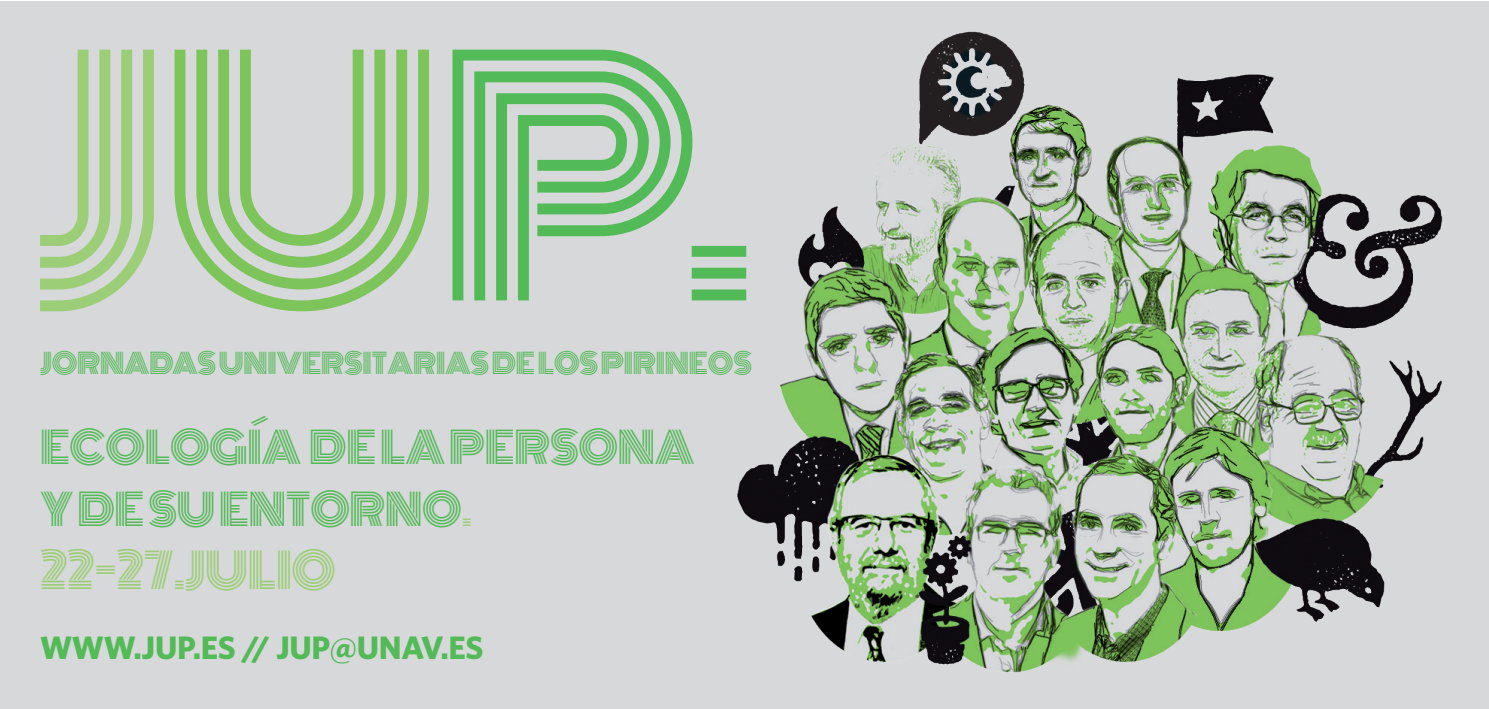
<style>
.page{position:relative;width:1489px;height:709px;background:#fff}
.page>*{position:absolute;margin:0;border:0;box-sizing:border-box;transform-origin:0 0}
.t1{font:47.5px "Monoton";letter-spacing:-.01em;color:#9cce77}
.t2{font:42.5px/62.5px "Monoton";letter-spacing:-.01em;color:#52ba56}
.t3{font:700 32.5px "Whitney";letter-spacing:-.01em;color:#52ba56}
.t4{font:27.5px "Monoton";letter-spacing:-.01em;color:#52ba56}
.s1{color:#9cce77}
</style>
<div class="page">
<div style="left:0;top:1px;width:1488px;height:708px;background:#d7d8da"></div>
<svg style="left:40px;top:50px;width:114px;height:261px"></svg>
<svg style="left:174px;top:50px;width:255px;height:261px"></svg>
<svg style="left:452px;top:50px;width:240px;height:250px"></svg>
<svg style="left:691px;top:246px;width:12px;height:54px"></svg>
<img style="left:703px;top:31px;width:740px;height:642px">
<p class="t4" style="left:40px;top:342px;width:713px">JORNADAS UNIVERSITARIAS DE LOS PIRINEOS</p>
<h2 class="t2" style="left:40px;top:416px;width:656px">ECOLOGÍA DE LA PERSONA<br>Y DE SU ENTORNO<span class="s1">.</span></h2>
<h1 class="t1" style="left:40px;top:534px;width:297px">22-27.JULIO</h1>
<p class="t3" style="left:40px;top:628px;width:445px">WWW.JUP.ES // JUP@UNAV.ES</p>
</div>
